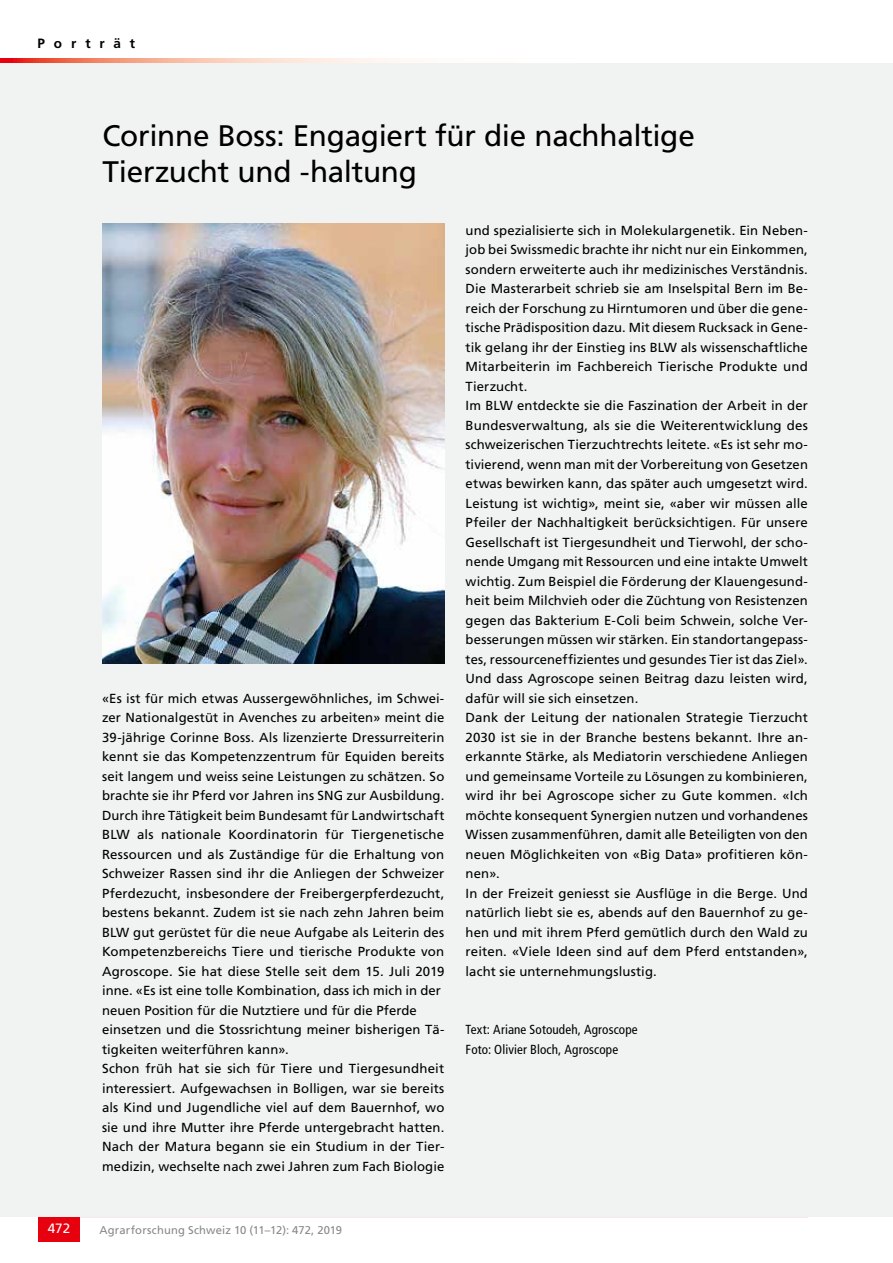
<style>
.page{position:relative;width:893px;height:1263px;background:#fff}
.page>*{position:absolute;margin:0;border:0;box-sizing:border-box;transform-origin:0 0}
.t1{font:29.7px/36px "Frutiger LT Std";letter-spacing:-.01em;color:#000}
.t2{font:700 13.5px "Frutiger LT Std";letter-spacing:.655em;color:#000}
.t3{font:13.5px "Frutiger LT Std";color:#fff}
.t4{font:13.2px/19.5px "Frutiger LT Std";letter-spacing:.01em;color:#000}
.t5{font:condensed 13.2px/19.5px "Frutiger LT Std";letter-spacing:.01em;color:#000}
.t6{font:11.25px "Frutiger LT Std";letter-spacing:.015em;color:#878988}
</style>
<div class="page">
<hr style="left:38px;top:1216px;width:770px;height:1px;background:#e7000e">
<div style="left:38px;top:1216px;width:42px;height:26px;background:#e7000e"></div>
<svg style="left:0;top:58px;width:403px;height:5px;background:#f6b09e"></svg>
<div style="left:0;top:63px;width:893px;height:1153px;background:#f1f2f2"></div>
<img style="left:102px;top:224px;width:342px;height:440px">
<p class="t2" style="left:38px;top:36px;width:99px">Porträt</p>
<h1 class="t1" style="left:102px;top:117px;width:594px">Corinne Boss: Engagiert für die nachhaltige<br>Tierzucht und -haltung</h1>
<p class="t4" style="left:466px;top:220px;width:344px">und spezialisierte sich in Molekulargenetik. Ein Neben&shy;job bei Swissmedic brachte ihr nicht nur ein Einkommen, sondern erweiterte auch ihr medizinisches Verständnis.<br>Die Masterarbeit schrieb sie am Inselspital Bern im Be&shy;reich der Forschung zu Hirntumoren und über die gene&shy;tische Prädisposition dazu. Mit diesem Rucksack in Gene&shy;tik gelang ihr der Einstieg ins BLW als wissenschaftliche Mitarbeiterin im Fachbereich Tierische Produkte und Tierzucht.<br>Im BLW entdeckte sie die Faszination der Arbeit in der Bundesverwaltung, als sie die Weiterentwicklung des schweizerischen Tierzuchtrechts leitete. «Es ist sehr mo&shy;tivierend, wenn man mit der Vorbereitung von Gesetzen etwas bewirken kann, das später auch umgesetzt wird.<br>Leistung ist wichtig», meint sie, «aber wir müssen alle Pfeiler der Nachhaltigkeit berücksichtigen. Für unsere Gesellschaft ist Tiergesundheit und Tierwohl, der scho&shy;nende Umgang mit Ressourcen und eine intakte Umwelt wichtig. Zum Beispiel die Förderung der Klauengesund&shy;heit beim Milchvieh oder die Züchtung von Resistenzen gegen das Bakterium E-Coli beim Schwein, solche Ver&shy;besserungen müssen wir stärken. Ein standortangepass&shy;tes, ressourceneffizientes und gesundes Tier ist das Ziel».<br>Und dass Agroscope seinen Beitrag dazu leisten wird, dafür will sie sich einsetzen.<br>Dank der Leitung der nationalen Strategie Tierzucht 2030 ist sie in der Branche bestens bekannt. Ihre an&shy;erkannte Stärke, als Mediatorin verschiedene Anliegen und gemeinsame Vorteile zu Lösungen zu kombinieren, wird ihr bei Agroscope sicher zu Gute kommen. «Ich möchte konsequent Synergien nutzen und vorhandenes Wissen zusammenführen, damit alle Beteiligten von den neuen Möglichkeiten von «Big Data» profitieren kön&shy;nen».<br>In der Freizeit geniesst sie Ausflüge in die Berge. Und natürlich liebt sie es, abends auf den Bauernhof zu ge&shy;hen und mit ihrem Pferd gemütlich durch den Wald zu reiten. «Viele Ideen sind auf dem Pferd entstanden», lacht sie unternehmungslustig.</p>
<p class="t4" style="left:102px;top:688px;width:344px">«Es ist für mich etwas Aussergewöhnliches, im Schwei&shy;zer Nationalgestüt in Avenches zu arbeiten» meint die 39-jährige Corinne Boss. Als lizenzierte Dressurreiterin kennt sie das Kompetenzzentrum für Equiden bereits seit langem und weiss seine Leistungen zu schätzen. So brachte sie ihr Pferd vor Jahren ins SNG zur Ausbildung.<br>Durch ihre Tätigkeit beim Bundesamt für Landwirtschaft BLW als nationale Koordinatorin für Tiergenetische Ressourcen und als Zuständige für die Erhaltung von Schweizer Rassen sind ihr die Anliegen der Schweizer Pferdezucht, insbesondere der Freibergerpferdezucht, bestens bekannt. Zudem ist sie nach zehn Jahren beim BLW gut gerüstet für die neue Aufgabe als Leiterin des Kompetenzbereichs Tiere und tierische Produkte von Agroscope. Sie hat diese Stelle seit dem 15. Juli 2019 inne. «Es ist eine tolle Kombination, dass ich mich in der neuen Position für die Nutztiere und für die Pferde einsetzen und die Stossrichtung meiner bisherigen Tä&shy;tigkeiten weiterführen kann».<br>Schon früh hat sie sich für Tiere und Tiergesundheit interessiert. Aufgewachsen in Bolligen, war sie bereits als Kind und Jugendliche viel auf dem Bauernhof, wo sie und ihre Mutter ihre Pferde untergebracht hatten.<br>Nach der Matura begann sie ein Studium in der Tier&shy;medizin, wechselte nach zwei Jahren zum Fach Biologie</p>
<p class="t5" style="left:466px;top:1020px;width:174px">Text: Ariane Sotoudeh, Agroscope<br>Foto: Olivier Bloch, Agroscope</p>
<p class="t3" style="left:48px;top:1221px;width:24px">472</p>
<p class="t6" style="left:99px;top:1223px;width:244px">Agrarforschung Schweiz 10 (11–12): 472, 2019</p>
</div>
